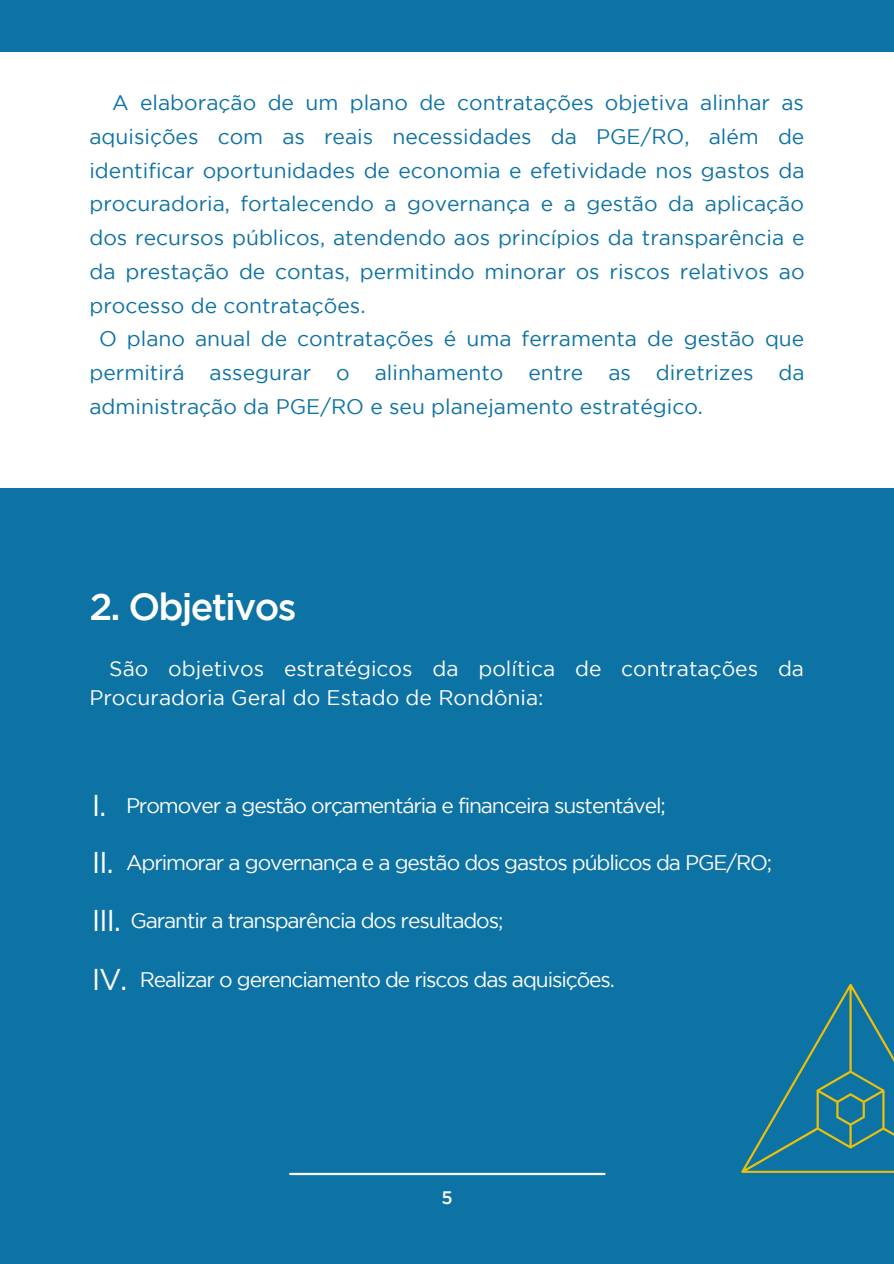
<style>
.page{position:relative;width:894px;height:1264px;background:#fff}
.page>*{position:absolute;margin:0;border:0;box-sizing:border-box;transform-origin:0 0}
.t1{font:500 37.5px "Gotham";letter-spacing:-.05em;color:#fff}
.t2{font:30px "Gotham";letter-spacing:-.05em;color:#fff}
.t3{font:21px/33.8px "Gotham";color:#0d72a4;text-align:justify}
.t4{font:21px "Gotham";letter-spacing:-.055em;color:#fff}
.t5{font:21px/29.2px "Gotham";color:#fff}
.t6{font:500 18px "Gotham";color:#fff}
</style>
<div class="page">
<div style="left:0;top:0;width:893px;height:1263px;background:#0d72a4"></div>
<div style="left:0;top:52px;width:893px;height:436px;background:#fff"></div>
<hr style="left:290px;top:1172px;width:314px;height:3px;background:#fff">
<svg style="left:741px;top:983px;width:152px;height:189px"></svg>
<p class="t3" style="left:89px;top:87px;width:716px;text-indent:23px">A elaboração de um plano de contratações objetiva alinhar as aquisições com as reais necessidades da PGE/RO, além de identificar oportunidades de economia e efetividade nos gastos da procuradoria, fortalecendo a governança e a gestão da aplicação dos recursos públicos, atendendo aos princípios da transparência e da prestação de contas, permitindo minorar os riscos relativos ao processo de contratações.</p>
<p class="t3" style="left:89px;top:323px;width:716px;text-indent:10px">O plano anual de contratações é uma ferramenta de gestão que permitirá assegurar o alinhamento entre as diretrizes da administração da PGE/RO e seu planejamento estratégico.</p>
<p class="t1" style="left:89px;top:592px;width:208px">2. Objetivos</p>
<p class="t5" style="left:89px;top:655px;width:716px;text-indent:20px">São objetivos estratégicos da política de contratações da<br>Procuradoria Geral do Estado de Rondônia:</p>
<p class="t2" style="left:92px;top:794px;width:16px">I.</p>
<p class="t4" style="left:126px;top:798px;width:541px">Promover a gestão orçamentária e financeira sustentável;</p>
<p class="t2" style="left:92px;top:851px;width:23px">II.</p>
<p class="t4" style="left:126px;top:854px;width:647px">Aprimorar a governança e a gestão dos gastos públicos da PGE/RO;</p>
<p class="t2" style="left:92px;top:909px;width:31px">III.</p>
<p class="t4" style="left:130px;top:913px;width:374px">Garantir a transparência dos resultados;</p>
<p class="t2" style="left:92px;top:967px;width:37px">IV.</p>
<p class="t4" style="left:140px;top:971px;width:476px">Realizar o gerenciamento de riscos das aquisições.</p>
<p class="t6" style="left:441px;top:1190px;width:13px">5</p>
</div>
